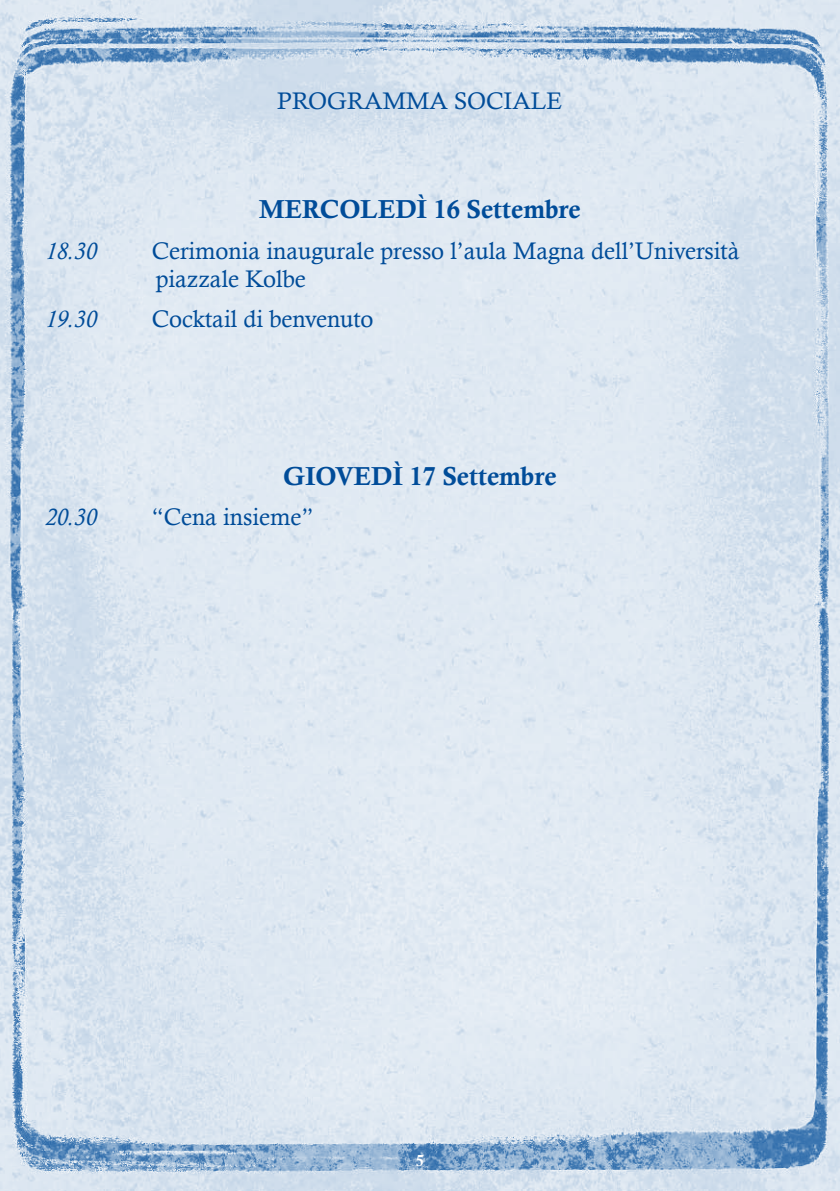
<style>
.page{position:relative;width:840px;height:1191px;background:#fff}
.page>*{position:absolute;margin:0;border:0;box-sizing:border-box;transform-origin:0 0}
.t1{font:26px "Calis MT Bol";color:#004c99}
.t2{font:24px/28px "Calisto";color:#004c99}
.t3{font:italic 24px "Calisto";color:#004c99}
.t4{font:16px "Calis MT Bol";color:#fff}
</style>
<div class="page">
<img style="left:0;top:0;width:839px;height:1191px">
<p class="t2" style="left:277px;top:87px;width:287px">PROGRAMMA SOCIALE</p>
<p class="t1" style="left:259px;top:195px;width:323px">MERCOLEDÌ 16 Settembre</p>
<p class="t3" style="left:45px;top:237px;width:53px">18.30</p>
<p class="t2" style="left:152px;top:236px;width:589px">Cerimonia inaugurale presso l’aula Magna dell’Università piazzale Kolbe</p>
<p class="t3" style="left:45px;top:305px;width:53px">19.30</p>
<p class="t2" style="left:152px;top:304px;width:223px">Cocktail di benvenuto</p>
<p class="t1" style="left:283px;top:461px;width:275px">GIOVEDÌ 17 Settembre</p>
<p class="t3" style="left:45px;top:503px;width:53px">20.30</p>
<p class="t2" style="left:152px;top:502px;width:163px">“Cena insieme”</p>
<p class="t4" style="left:415px;top:1150px;width:10px">5</p>
</div>
